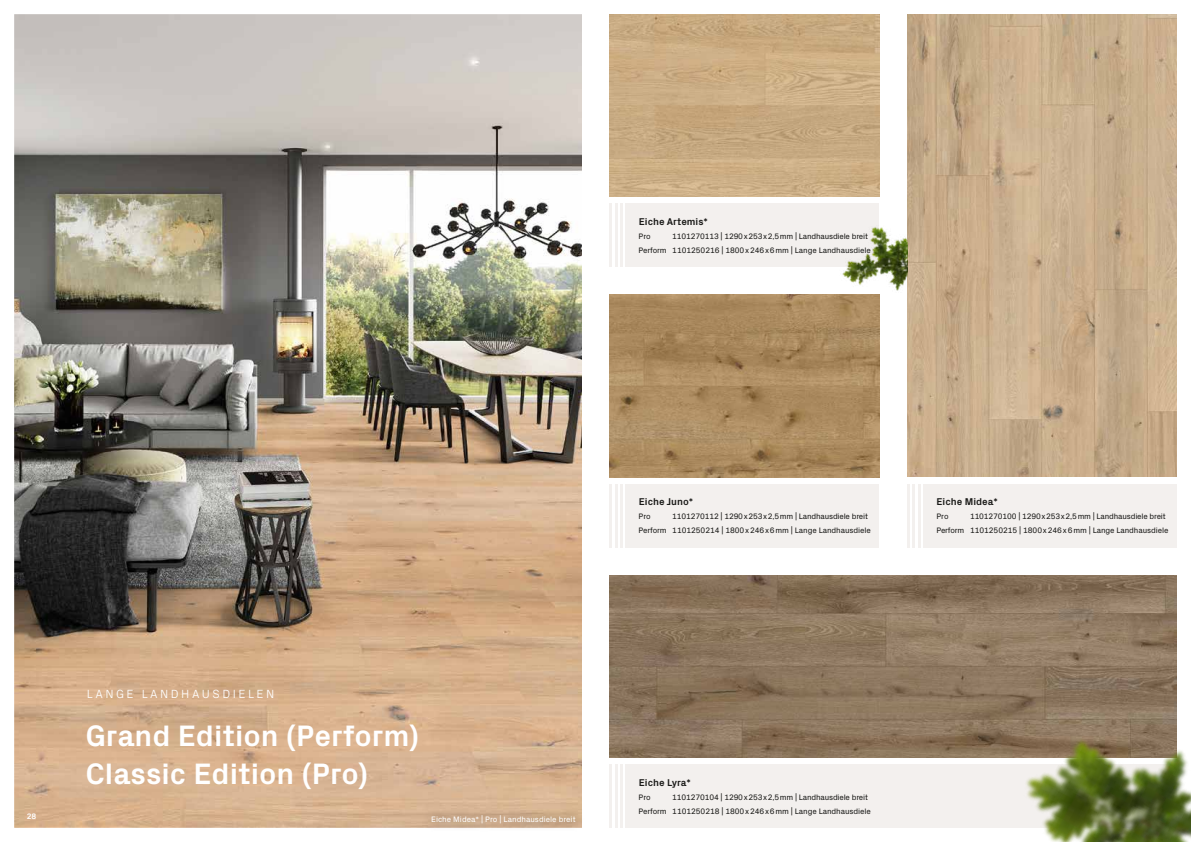
<style>
.page{position:relative;width:1191px;height:842px;background:#fff}
.page>*{position:absolute;margin:0;border:0;box-sizing:border-box;transform-origin:0 0}
.t1{font:700 30px/38px "Px Grotesk";color:#fff}
.t2{font:300 12px "Px Grotesk";letter-spacing:.21em;color:#fff}
.t3{font:700 10px "Px Grotesk";color:#1a1a18}
.t4{font:8px "Px Grotesk";letter-spacing:-.02em;color:#1a1a18}
.t5{font:8px "Px Grotesk";color:#fff}
.t6{font:700 8px "Px Grotesk";color:#fff}
</style>
<div class="page">
<img style="left:14px;top:14px;width:1163px;height:814px">
<img style="left:609px;top:575px;width:358px;height:182px">
<img style="left:907px;top:14px;width:269px;height:463px">
<div style="left:422px;top:806px;width:163px;height:26px;background:#322116;opacity:.8"></div>
<img style="left:609px;top:294px;width:270px;height:183px">
<img style="left:609px;top:14px;width:270px;height:183px">
<div style="left:625px;top:204px;width:254px;height:63px;background:#f3f0ee"></div>
<div style="left:625px;top:484px;width:254px;height:63px;background:#f3f0ee"></div>
<hr style="left:609px;top:204px;width:3px;height:63px;background:#f3f0ee">
<hr style="left:609px;top:484px;width:3px;height:63px;background:#f3f0ee">
<hr style="left:615px;top:204px;width:2px;height:63px;background:#f3f0ee">
<hr style="left:615px;top:484px;width:2px;height:63px;background:#f3f0ee">
<hr style="left:620px;top:204px;width:2px;height:63px;background:#f3f0ee">
<hr style="left:620px;top:484px;width:2px;height:63px;background:#f3f0ee">
<div style="left:923px;top:484px;width:253px;height:63px;background:#f3f0ee"></div>
<hr style="left:907px;top:484px;width:3px;height:63px;background:#f3f0ee">
<hr style="left:912px;top:484px;width:3px;height:63px;background:#f3f0ee">
<hr style="left:917px;top:484px;width:3px;height:63px;background:#f3f0ee">
<div style="left:625px;top:765px;width:551px;height:63px;background:#f3f0ee"></div>
<hr style="left:609px;top:765px;width:3px;height:63px;background:#f3f0ee">
<hr style="left:615px;top:765px;width:2px;height:63px;background:#f3f0ee">
<hr style="left:620px;top:765px;width:2px;height:63px;background:#f3f0ee">
<img style="left:838px;top:226px;width:69px;height:66px">
<img style="left:967px;top:561px;width:224px;height:281px">
<p class="t3" style="left:639px;top:214px;width:71px">Eiche Artemis*</p>
<p class="t4" style="left:638px;top:230px;width:14px">Pro</p>
<p class="t4" style="left:672px;top:230px;width:197px">1101270113 | 1290 x 253 x 2,5 mm | Landhausdiele breit</p>
<p class="t4" style="left:672px;top:244px;width:200px">1101250216 | 1800 x 246 x 6 mm | Lange Landhausdiele</p>
<p class="t4" style="left:638px;top:244px;width:29px">Perform</p>
<h2 class="t2" style="left:87px;top:686px;width:189px">LANGE LANDHAUSDIELEN</h2>
<h1 class="t1" style="left:85px;top:715px;width:335px">Grand Edition (Perform)<br>Classic Edition (Pro)</h1>
<p class="t6" style="left:27px;top:810px;width:11px">28</p>
<p class="t5" style="left:431px;top:813px;width:146px">Eiche Midea* | Pro | Landhausdiele breit</p>
<p class="t3" style="left:639px;top:494px;width:56px">Eiche Juno*</p>
<p class="t4" style="left:638px;top:511px;width:14px">Pro</p>
<p class="t4" style="left:672px;top:511px;width:197px">1101270112 | 1290 x 253 x 2,5 mm | Landhausdiele breit</p>
<p class="t4" style="left:672px;top:525px;width:200px">1101250214 | 1800 x 246 x 6 mm | Lange Landhausdiele</p>
<p class="t4" style="left:638px;top:525px;width:29px">Perform</p>
<p class="t3" style="left:639px;top:775px;width:54px">Eiche Lyra*</p>
<p class="t4" style="left:672px;top:805px;width:200px">1101250218 | 1800 x 246 x 6 mm | Lange Landhausdiele</p>
<p class="t4" style="left:638px;top:791px;width:14px">Pro</p>
<p class="t4" style="left:672px;top:791px;width:197px">1101270104 | 1290 x 253 x 2,5 mm | Landhausdiele breit</p>
<p class="t4" style="left:638px;top:805px;width:29px">Perform</p>
<p class="t3" style="left:936px;top:494px;width:63px">Eiche Midea*</p>
<p class="t4" style="left:970px;top:525px;width:200px">1101250215 | 1800 x 246 x 6 mm | Lange Landhausdiele</p>
<p class="t4" style="left:936px;top:511px;width:14px">Pro</p>
<p class="t4" style="left:970px;top:511px;width:197px">1101270100 | 1290 x 253 x 2,5 mm | Landhausdiele breit</p>
<p class="t4" style="left:936px;top:525px;width:29px">Perform</p>
</div>
